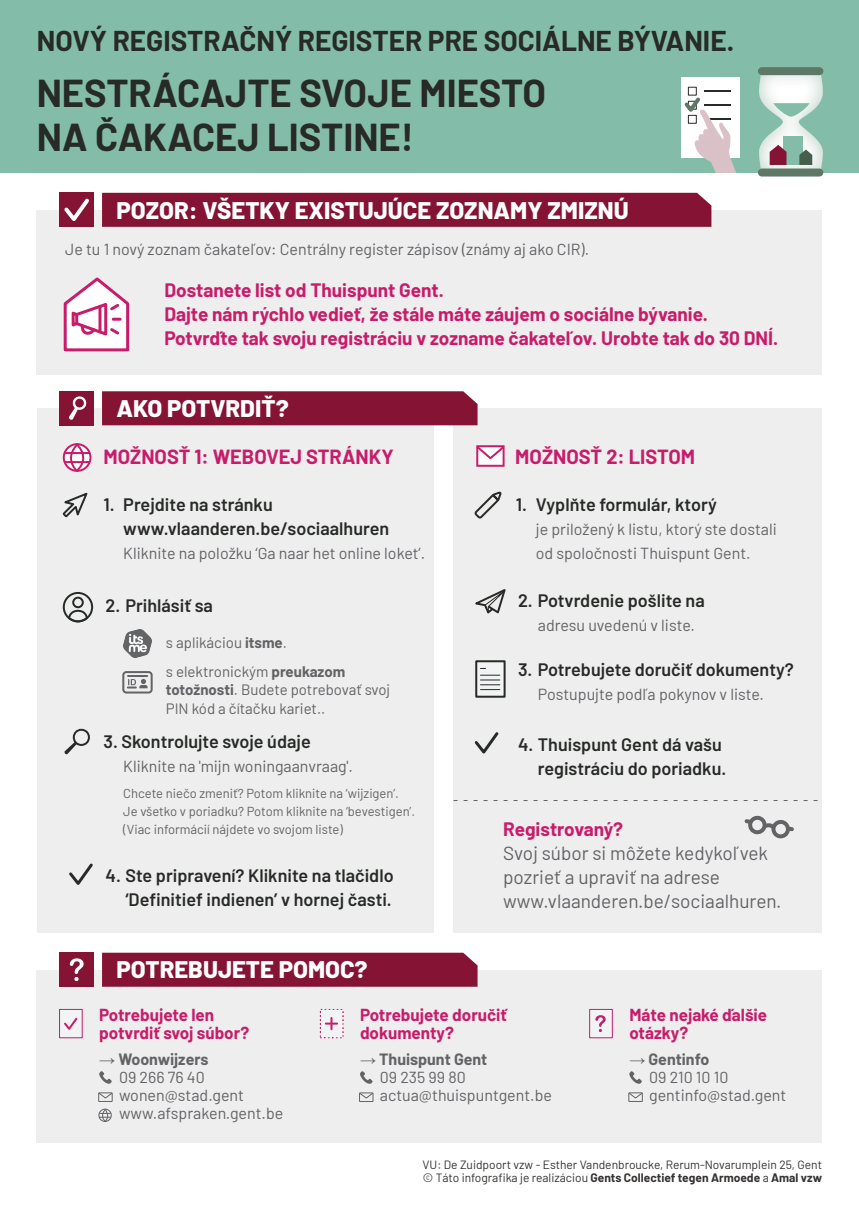
<style>
.page{position:relative;width:859px;height:1208px;background:#fff}
.page>*{position:absolute;margin:0;border:0;box-sizing:border-box;transform-origin:0 0}
.t1{font:700 38px/44px "Barlow";color:#272a26}
.t2{font:700 28px "Barlow";color:#272a26}
.t3{font:800 24px "Barlow";color:#fff}
.t4{font:700 20px "Barlow";color:#c81c6a}
.t5{font:700 19px/24px "Barlow";color:#c81c6a}
.t6{font:19px/24px "Barlow";color:#636366}
.t7{font:600 18px/24px "Barlow";color:#272a26;text-align:right}
.t8{font:700 17px/18px "Barlow";color:#c81c6a}
.t9{font:16px/18px "Barlow";color:#636366}
.t10{font:15px/29.6px "Barlow";color:#636366}
.t11{font:13px/18px "Barlow";color:#636366}
.t12{font:12px/13px "Barlow";color:#343231}
.s1{font-weight:700}
.s2{font-family:"Arial";font-weight:700}
</style>
<div class="page">
<div style="left:37px;top:969px;width:785px;height:173px;background:#eeeeef"></div>
<div style="left:0;top:0;width:859px;height:173px;background:#83bca8"></div>
<div style="left:454px;top:408px;width:368px;height:525px;background:#eeeeef"></div>
<div style="left:37px;top:408px;width:397px;height:525px;background:#eeeeef"></div>
<div style="left:63px;top:592px;width:30px;height:30px;border:2px solid #272a26;border-radius:50%"></div>
<div style="left:72px;top:596px;width:12px;height:12px;border:2px solid #272a26;border-radius:50%"></div>
<svg style="left:67px;top:609px;width:23px;height:14px"></svg>
<svg style="left:64px;top:728px;width:26px;height:26px"></svg>
<svg style="left:62px;top:492px;width:26px;height:26px"></svg>
<svg style="left:69px;top:863px;width:24px;height:22px"></svg>
<img style="left:123px;top:629px;width:29px;height:29px">
<svg style="left:474px;top:491px;width:28px;height:28px"></svg>
<svg style="left:474px;top:732px;width:25px;height:22px"></svg>
<svg style="left:475px;top:589px;width:31px;height:25px"></svg>
<svg style="left:744px;top:815px;width:50px;height:24px"></svg>
<div style="left:37px;top:210px;width:785px;height:165px;background:#eeeeef"></div>
<div style="left:102px;top:193px;width:609px;height:34px;background:#851333"></div>
<div style="left:60px;top:193px;width:34px;height:34px;background:#851333"></div>
<svg style="left:64px;top:198px;width:25px;height:23px"></svg>
<div style="left:60px;top:391px;width:34px;height:34px;background:#851333"></div>
<div style="left:60px;top:952px;width:34px;height:34px;background:#851333"></div>
<svg style="left:70px;top:958px;width:14px;height:23px"></svg>
<svg style="left:69px;top:396px;width:18px;height:24px"></svg>
<svg style="left:63px;top:277px;width:67px;height:75px"></svg>
<div style="left:102px;top:952px;width:376px;height:34px;background:#851333"></div>
<svg style="left:629px;top:1071px;width:13px;height:13px"></svg>
<svg style="left:628px;top:1092px;width:15px;height:10px"></svg>
<svg style="left:360px;top:1071px;width:13px;height:13px"></svg>
<svg style="left:99px;top:1071px;width:13px;height:13px"></svg>
<svg style="left:359px;top:1092px;width:15px;height:10px"></svg>
<svg style="left:98px;top:1092px;width:15px;height:10px"></svg>
<div style="left:59px;top:1009px;width:24px;height:29px;background:#f2f3f4;border:1px solid #c81c6a"></div>
<svg style="left:64px;top:1017px;width:14px;height:13px"></svg>
<div style="left:475px;top:660px;width:31px;height:38px;background:#f2f3f4;border:2px solid #272a26"></div>
<div style="left:320px;top:1009px;width:23px;height:29px;background:#f2f3f4"></div>
<svg style="left:326px;top:1018px;width:11px;height:11px"></svg>
<div style="left:589px;top:1009px;width:24px;height:29px;background:#f2f3f4;border:1px solid #c81c6a"></div>
<svg style="left:595px;top:1015px;width:11px;height:17px"></svg>
<svg style="left:98px;top:1108px;width:14px;height:14px"></svg>
<div style="left:102px;top:391px;width:376px;height:34px;background:#851333"></div>
<div style="left:122px;top:671px;width:31px;height:22px;border:2px solid #636366;border-radius:3px"></div>
<svg style="left:128px;top:675px;width:20px;height:13px"></svg>
<svg style="left:454px;top:800px;width:364px;height:1px"></svg>
<img style="left:760px;top:71px;width:62px;height:102px">
<div style="left:762px;top:67px;width:57px;height:8px;background:#5d7866"></div>
<div style="left:762px;top:168px;width:57px;height:8px;background:#5d7866"></div>
<svg style="left:773px;top:103px;width:37px;height:14px"></svg>
<div style="left:783px;top:136px;width:20px;height:29px;background:#83bca8"></div>
<svg style="left:799px;top:150px;width:13px;height:15px"></svg>
<svg style="left:770px;top:145px;width:16px;height:20px"></svg>
<div style="left:681px;top:77px;width:58px;height:81px;background:#fff"></div>
<div style="left:688px;top:87px;width:9px;height:9px;border:1px solid #272a26"></div>
<hr style="left:704px;top:90px;width:26px;height:2px;background:#272a26">
<svg style="left:684px;top:94px;width:52px;height:79px"></svg>
<svg style="left:480px;top:668px;width:20px;height:22px"></svg>
<svg style="left:63px;top:443px;width:28px;height:29px"></svg>
<svg style="left:476px;top:445px;width:29px;height:22px"></svg>
<h2 class="t2" style="left:37px;top:23px;width:699px">NOVÝ REGISTRAČNÝ REGISTER PRE SOCIÁLNE BÝVANIE.</h2>
<h1 class="t1" style="left:37px;top:69px;width:511px">NESTRÁCAJTE SVOJE MIESTO<br>NA ČAKACEJ LISTINE!</h1>
<h3 class="t3" style="left:116px;top:195px;width:514px">POZOR: VŠETKY EXISTUJÚCE ZOZNAMY ZMIZNÚ</h3>
<p class="t9" style="left:65px;top:240px;width:526px">Je tu 1 nový zoznam čakateľov: Centrálny register zápisov (známy aj ako CIR).</p>
<p class="t5" style="left:164px;top:277px;width:615px">Dostanete list od Thuispunt Gent.<br>Dajte nám rýchlo vedieť, že stále máte záujem o sociálne bývanie.<br>Potvrďte tak svoju registráciu v zozname čakateľov. Urobte tak do 30 DNÍ.</p>
<h3 class="t3" style="left:116px;top:393px;width:174px">AKO POTVRDIŤ?</h3>
<p class="t4" style="left:103px;top:444px;width:292px">MOŽNOSŤ 1: WEBOVEJ STRÁNKY</p>
<p class="t7" style="left:123px;top:491px;width:267px;text-align:left;text-indent:-20px">1. Prejdite na stránku www.vlaanderen.be/sociaalhuren</p>
<p class="t9" style="left:123px;top:543px;width:303px">Kliknite na položku ‘Ga naar het online loket’.</p>
<p class="t7" style="left:106px;top:592px;width:109px">2. Prihlásiť sa</p>
<p class="t10" style="left:166px;top:627px;width:181px">s aplikáciou <span class="s1">itsme</span>.<br>s elektronickým <span class="s1">preukazom</span></p>
<p class="t10" style="left:166px;top:680px;width:226px;line-height:18px"><span class="s1">totožnosti</span>. Budete potrebovať svoj<br>PIN kód a čítačku kariet..</p>
<p class="t7" style="left:103px;top:728px;width:209px">3. Skontrolujte svoje údaje</p>
<p class="t9" style="left:123px;top:756px;width:231px">Kliknite na 'mijn woningaanvraag'.</p>
<p class="t11" style="left:123px;top:783px;width:293px">Chcete niečo zmeniť? Potom kliknite na ‘wijzigen’.<br>Je všetko v poriadku? Potom kliknite na ‘bevestigen’. (Viac informácií nájdete vo svojom liste)</p>
<p class="t7" style="left:106px;top:863px;width:290px">4. Ste pripravení? Kliknite na tlačidlo ‘Definitief indienen’ v hornej časti.</p>
<h3 class="t3" style="left:116px;top:954px;width:253px">POTREBUJETE POMOC?</h3>
<p class="t4" style="left:515px;top:443px;width:181px">MOŽNOSŤ 2: LISTOM</p>
<p class="t7" style="left:516px;top:491px;width:202px">1. Vyplňte formulár, ktorý</p>
<p class="t9" style="left:536px;top:516px;width:243px;line-height:24px">je priložený k listu, ktorý ste dostali od spoločnosti Thuispunt Gent.</p>
<p class="t7" style="left:518px;top:588px;width:188px">2. Potvrdenie pošlite na</p>
<p class="t9" style="left:538px;top:615px;width:159px">adresu uvedenú v liste.</p>
<p class="t7" style="left:518px;top:657px;width:277px">3. Potrebujete doručiť dokumenty?</p>
<p class="t9" style="left:538px;top:685px;width:228px">Postupujte podľa pokynov v liste.</p>
<p class="t7" style="left:518px;top:731px;width:210px">4. Thuispunt Gent dá vašu registráciu do poriadku.</p>
<p class="t5" style="left:503px;top:816px;width:122px">Registrovaný?</p>
<p class="t6" style="left:503px;top:840px;width:280px">Svoj súbor si môžete kedykoľvek pozrieť a upraviť na adrese www.vlaanderen.be/sociaalhuren.</p>
<p class="t8" style="left:99px;top:1005px;width:152px">Potrebujete len potvrdiť svoj súbor?</p>
<p class="t9" style="left:119px;top:1050px;width:166px;text-indent:-20px"><span class="s2">→</span> <span class="s1">Woonwijzers<br></span>09 266 76 40 wonen@stad.gent www.afspraken.gent.be</p>
<p class="t8" style="left:360px;top:1005px;width:149px">Potrebujete doručiť dokumenty?</p>
<p class="t9" style="left:380px;top:1050px;width:173px;text-indent:-20px"><span class="s2">→</span> <span class="s1">Thuispunt Gent<br></span>09 235 99 80 actua@thuispuntgent.be</p>
<p class="t8" style="left:629px;top:1005px;width:139px">Máte nejaké ďalšie otázky?</p>
<p class="t9" style="left:649px;top:1050px;width:139px;text-indent:-20px"><span class="s2">→</span> <span class="s1">Gentinfo<br></span>09 210 10 10 gentinfo@stad.gent</p>
<p class="t12" style="left:422px;top:1158px;width:401px">VU: De Zuidpoort vzw - Esther Vandenbroucke, Rerum-Novarumplein 25, Gent © Táto infografika je realizáciou <span class="s1">Gents Collectief tegen Armoede</span> a <span class="s1">Amal vzw</span></p>
</div>
